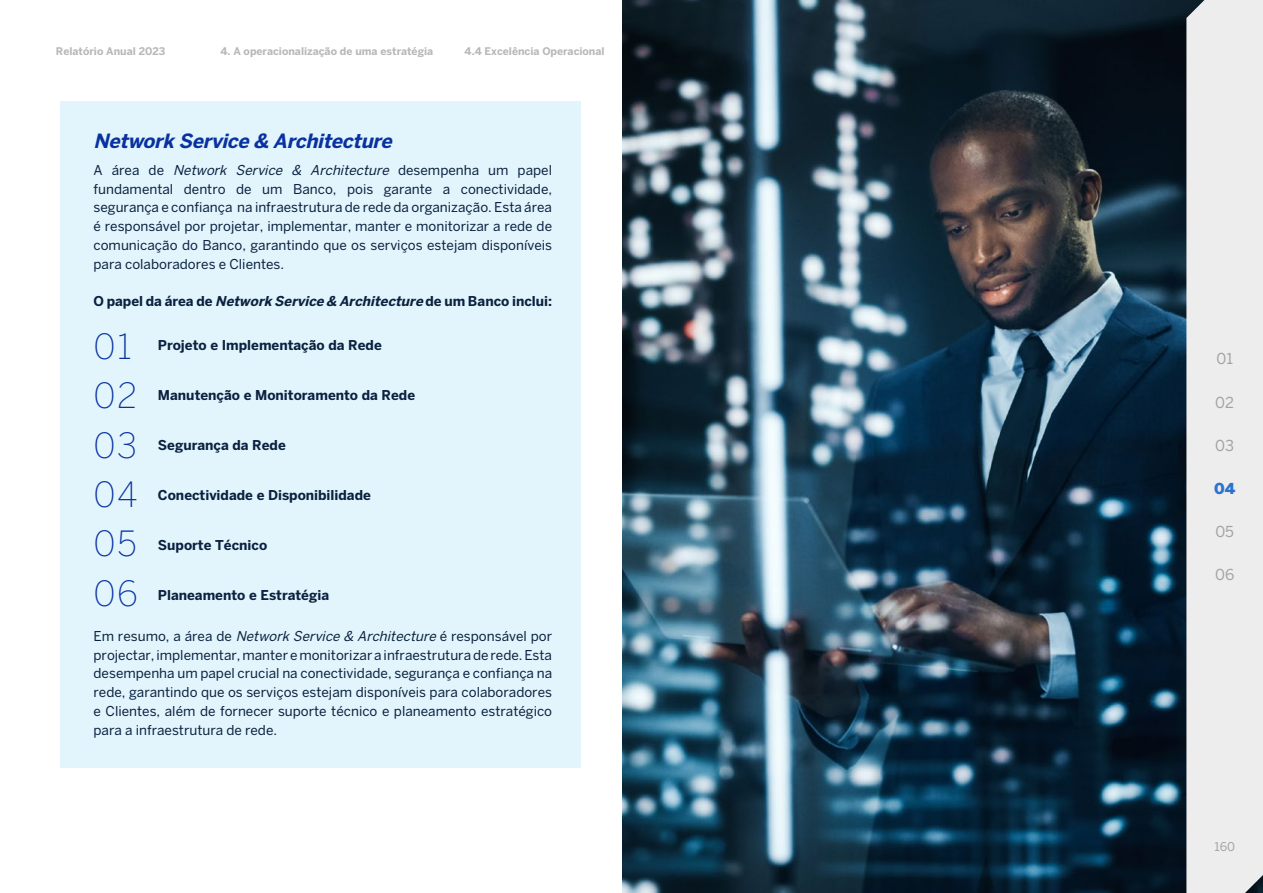
<style>
.page{position:relative;width:1263px;height:893px;background:#fff}
.page>*{position:absolute;margin:0;border:0;box-sizing:border-box;transform-origin:0 0}
.t1{font:200 34.5px/49.3px "Benton Sans";letter-spacing:.04em;color:#0932a1}
.t2{font:italic 700 19.5px "Benton Sans";color:#0932a1}
.t3{font:15px "Benton Sans";color:#a3a3a3}
.t4{font:900 15px "Benton Sans";color:#2c72ce}
.t5{font:13.5px/18.8px "Benton Sans";color:#0a2140;text-align:justify}
.t6{font:700 13.5px "Benton Sans";color:#0a2140}
.t7{font:12px "Benton Sans";color:#a3a3a3}
.t8{font:700 10.5px "Benton Sans";color:#b8b8b8}
.s1{font-style:italic}
</style>
<div class="page">
<img style="left:623px;top:0;width:563px;height:893px">
<div style="left:1186px;top:0;width:77px;height:893px;background:#ededed"></div>
<div style="left:60px;top:101px;width:520px;height:666px;background:#e2f5fc"></div>
<p class="t8" style="left:56px;top:45px;width:111px">Relatório Anual 2023</p>
<p class="t8" style="left:220px;top:45px;width:214px">4. A operacionalização de uma estratégia</p>
<p class="t8" style="left:465px;top:45px;width:141px">4.4 Excelência Operacional</p>
<h2 class="t2" style="left:94px;top:129px;width:305px">Network Service &amp; Architecture</h2>
<p class="t5" style="left:94px;top:160px;width:460px">A á r e a d e <span class="s1">Network Service &amp; Architecture</span> d e s e m p e n h a u m p a p e l fundamental dentro de um Banco, pois garante a conectividade, segurança e confiança na infraestrutura de rede da organização. Esta área é responsável por projetar, implementar, manter e monitorizar a rede de comunicação do Banco, garantindo que os serviços estejam disponíveis para colaboradores e Clientes.</p>
<p class="t6" style="left:94px;top:293px;width:460px">O p a p e l d a á r e a d e <span class="s1">Network Service &amp; Architecture</span> d e u m B a n c o i n c l u i :</p>
<h1 class="t1" style="left:94px;top:321px;width:46px">01<br>02<br>03<br>04<br>05<br>06</h1>
<p class="t6" style="left:158px;top:337px;width:225px">Projeto e Implementação da Rede</p>
<p class="t6" style="left:158px;top:387px;width:259px">Manutenção e Monitoramento da Rede</p>
<p class="t6" style="left:158px;top:437px;width:129px">Segurança da Rede</p>
<p class="t6" style="left:158px;top:487px;width:215px">Conectividade e Disponibilidade</p>
<p class="t6" style="left:158px;top:537px;width:111px">Suporte Técnico</p>
<p class="t6" style="left:158px;top:587px;width:173px">Planeamento e Estratégia</p>
<p class="t5" style="left:94px;top:626px;width:460px">Em resumo, a área de <span class="s1">Network Service &amp; Architecture</span> é responsável por projectar, implementar, manter e monitorizar a infraestrutura de rede. Esta desempenha um papel crucial na conectividade, segurança e confiança na rede, garantindo que os serviços estejam disponíveis para colaboradores e Clientes, além de fornecer suporte técnico e planeamento estratégico para a infraestrutura de rede.</p>
<p class="t3" style="left:1216px;top:350px;width:18px">01</p>
<p class="t3" style="left:1215px;top:393px;width:20px">02</p>
<p class="t3" style="left:1215px;top:436px;width:20px">03</p>
<p class="t4" style="left:1214px;top:479px;width:23px">04</p>
<p class="t3" style="left:1215px;top:523px;width:20px">05</p>
<p class="t3" style="left:1215px;top:566px;width:21px">06</p>
<p class="t7" style="left:1214px;top:839px;width:22px">160</p>
</div>
